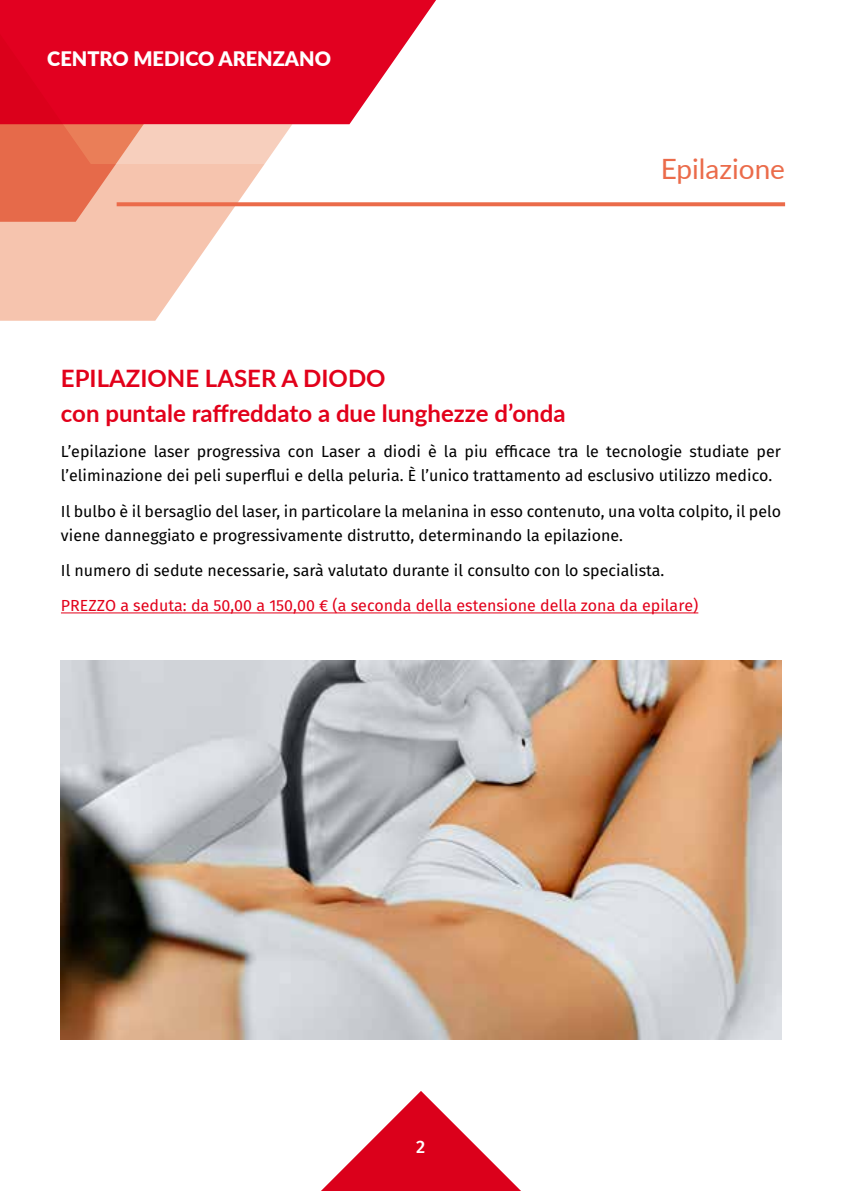
<style>
.page{position:relative;width:842px;height:1191px;background:#fff}
.page>*{position:absolute;margin:0;border:0;box-sizing:border-box;transform-origin:0 0}
.t1{font:28px "Lato";color:#eb6b4a}
.t2{font:700 24px/35.4px "Lato";color:#e2001a}
.t3{font:900 20px "Lato";color:#fff}
.t4{font:500 18px "Fira Sans";color:#fff}
.t5{font:16px/24px "Fira Sans";color:#000}
.t6{font:16px "Fira Sans";color:#e2001a}
</style>
<div class="page">
<svg style="left:321px;top:1091px;width:200px;height:100px"></svg>
<svg style="left:0;top:164px;width:387px;height:157px"></svg>
<svg style="left:0;top:164px;width:238px;height:58px;background:#ef9e84"></svg>
<svg style="left:0;top:0;width:436px;height:164px;fill:#e20020"></svg>
<hr style="left:61px;top:612px;width:637px;height:1px;background:#e2001a">
<img style="left:61px;top:660px;width:720px;height:379px">
<svg style="left:117px;top:202px;width:668px;height:4px;background:#ec7455"></svg>
<p class="t3" style="left:47px;top:43px;width:285px">CENTRO MEDICO ARENZANO</p>
<h1 class="t1" style="left:661px;top:149px;width:126px">Epilazione</h1>
<h2 class="t2" style="left:61px;top:359px;width:506px">EPILAZIONE LASER A DIODO<br>con puntale raffreddato a due lunghezze d’onda</h2>
<p class="t5" style="left:61px;top:439px;width:721px">L’epilazione laser progressiva con Laser a diodi è la piu efficace tra le tecnologie studiate per l’eliminazione dei peli superflui e della peluria. È l’unico trattamento ad esclusivo utilizzo medico.</p>
<p class="t5" style="left:61px;top:498px;width:722px">Il bulbo è il bersaglio del laser, in particolare la melanina in esso contenuto, una volta colpito, il pelo viene danneggiato e progressivamente distrutto, determinando la epilazione.</p>
<p class="t5" style="left:61px;top:558px;width:605px">Il numero di sedute necessarie, sarà valutato durante il consulto con lo specialista.</p>
<p class="t6" style="left:61px;top:593px;width:639px">PREZZO a seduta: da 50,00 a 150,00 € (a seconda della estensione della zona da epilare)</p>
<p class="t4" style="left:416px;top:1131px;width:11px">2</p>
</div>
